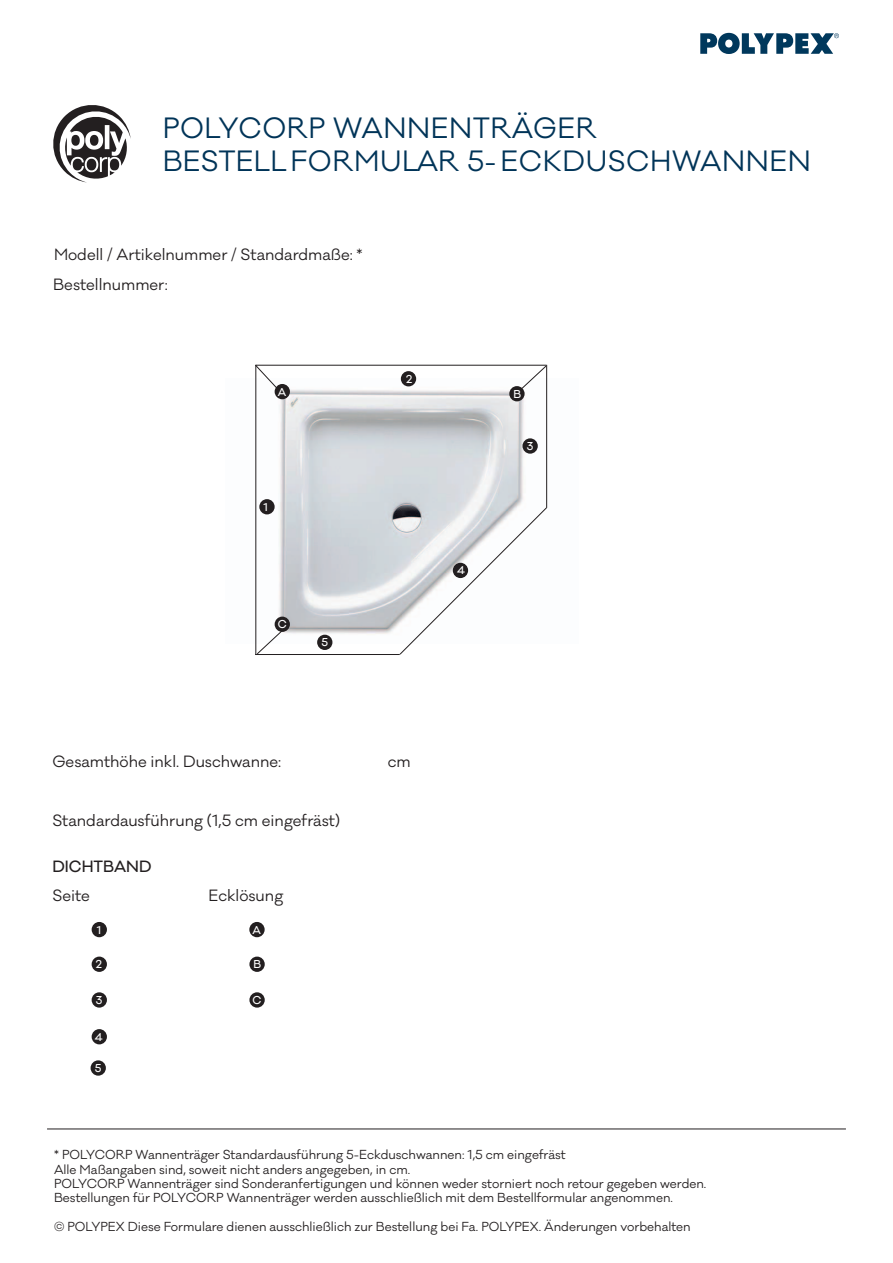
<style>
.page{position:relative;width:893px;height:1263px;background:#fff}
.page>*{position:absolute;margin:0;border:0;box-sizing:border-box;transform-origin:0 0}
.t1{font:27px/32.4px "PP Galano";letter-spacing:.02em;color:#003458}
.t2{font:15px "PP Galano";color:#231f20}
.t3{font:500 15px "PP Galano";color:#231f20}
.t4{font:12px/14.4px "PP Galano";color:#231f20}
.t5{font:500 10.5px "PP Galano";color:#fff}
</style>
<div class="page">
<img style="left:256px;top:378px;width:292px;height:265px">
<div style="left:401px;top:371px;width:15px;height:15px;background:#231f20;border-radius:50%"></div>
<svg style="left:255px;top:364px;width:27px;height:30px"></svg>
<svg style="left:256px;top:627px;width:30px;height:27px"></svg>
<svg style="left:517px;top:366px;width:29px;height:27px"></svg>
<div style="left:259px;top:499px;width:16px;height:15px;background:#231f20;border-radius:50%"></div>
<hr style="left:256px;top:365px;width:290px;height:1px;background:#231f20">
<hr style="left:255px;top:365px;width:1px;height:290px;background:#231f20">
<svg style="left:700px;top:33px;width:139px;height:21px"></svg>
<svg style="left:53px;top:105px;width:78px;height:77px"></svg>
<div style="left:317px;top:635px;width:15px;height:15px;background:#231f20;border-radius:50%"></div>
<div style="left:522px;top:438px;width:16px;height:16px;background:#231f20;border-radius:50%"></div>
<hr style="left:47px;top:1129px;width:799px;height:1px;background:#231f20">
<hr style="left:255px;top:654px;width:145px;height:1px;background:#231f20">
<svg style="left:399px;top:506px;width:149px;height:149px"></svg>
<hr style="left:546px;top:365px;width:1px;height:143px;background:#231f20">
<div style="left:92px;top:922px;width:15px;height:15px;background:#231f20;border-radius:50%"></div>
<div style="left:92px;top:956px;width:15px;height:16px;background:#231f20;border-radius:50%"></div>
<div style="left:92px;top:992px;width:15px;height:15px;background:#231f20;border-radius:50%"></div>
<div style="left:92px;top:1029px;width:15px;height:15px;background:#231f20;border-radius:50%"></div>
<div style="left:249px;top:956px;width:16px;height:16px;background:#231f20;border-radius:50%"></div>
<div style="left:509px;top:386px;width:16px;height:15px;background:#231f20;border-radius:50%"></div>
<div style="left:249px;top:992px;width:16px;height:15px;background:#231f20;border-radius:50%"></div>
<div style="left:275px;top:617px;width:15px;height:15px;background:#231f20;border-radius:50%"></div>
<div style="left:91px;top:1060px;width:15px;height:16px;background:#231f20;border-radius:50%"></div>
<div style="left:249px;top:922px;width:16px;height:15px;background:#231f20;border-radius:50%"></div>
<div style="left:275px;top:384px;width:15px;height:15px;background:#231f20;border-radius:50%"></div>
<h1 class="t1" style="left:163px;top:112px;width:650px">POLYCORP WANNENTRÄGER<br>BEsTELLformularAR 5-ECKDUSCHWANNEN</h1>
<p class="t2" style="left:54px;top:245px;width:310px">Modell / Artikelnummer / Standardmaße: *</p>
<p class="t2" style="left:53px;top:274px;width:116px">Bestellnummer:</p>
<p class="t5" style="left:278px;top:385px;width:10px">A</p>
<p class="t5" style="left:264px;top:500px;width:6px">1</p>
<p class="t5" style="left:278px;top:617px;width:10px">C</p>
<p class="t5" style="left:321px;top:635px;width:8px">5</p>
<p class="t5" style="left:406px;top:372px;width:8px">2</p>
<p class="t2" style="left:52px;top:751px;width:230px">Gesamthöhe inkl. Duschwanne:</p>
<p class="t2" style="left:388px;top:751px;width:24px">cm</p>
<p class="t2" style="left:52px;top:810px;width:289px">Standardausführung (1,5 cm eingefräst)</p>
<p class="t3" style="left:52px;top:857px;width:101px">DICHTBAND</p>
<p class="t2" style="left:52px;top:885px;width:39px">Seite</p>
<p class="t2" style="left:208px;top:885px;width:76px">Ecklösung</p>
<p class="t5" style="left:97px;top:923px;width:6px">1</p>
<p class="t5" style="left:96px;top:957px;width:8px">2</p>
<p class="t5" style="left:96px;top:993px;width:8px">3</p>
<p class="t5" style="left:95px;top:1030px;width:9px">4</p>
<p class="t5" style="left:252px;top:923px;width:10px">A</p>
<p class="t5" style="left:254px;top:957px;width:9px">B</p>
<p class="t5" style="left:253px;top:993px;width:10px">C</p>
<p class="t5" style="left:95px;top:1061px;width:8px">5</p>
<p class="t5" style="left:457px;top:563px;width:9px">4</p>
<p class="t5" style="left:513px;top:387px;width:9px">B</p>
<p class="t5" style="left:527px;top:439px;width:8px">3</p>
<p class="t4" style="left:54px;top:1148px;width:654px">* POLYCORP Wannenträger Standardausführung 5-Eckduschwannen: 1,5 cm eingefräst<br>Alle M aßangaben sind, soweit nicht anders angegeben, in cm.<br>POLYCORP Wannenträger sind Sonderanfertigungen und können weder storniert noch retour gegeben werden.<br>Bestellungen für POLYCORP Wannenträger werden ausschließlich mit dem Bestellformular angenommen.</p>
<p class="t4" style="left:54px;top:1220px;width:638px">© POLYPEX Diese Formulare dienen ausschließlich zur Bestellung bei Fa. POLYPEX. Änderungen vorbehalten</p>
</div>
